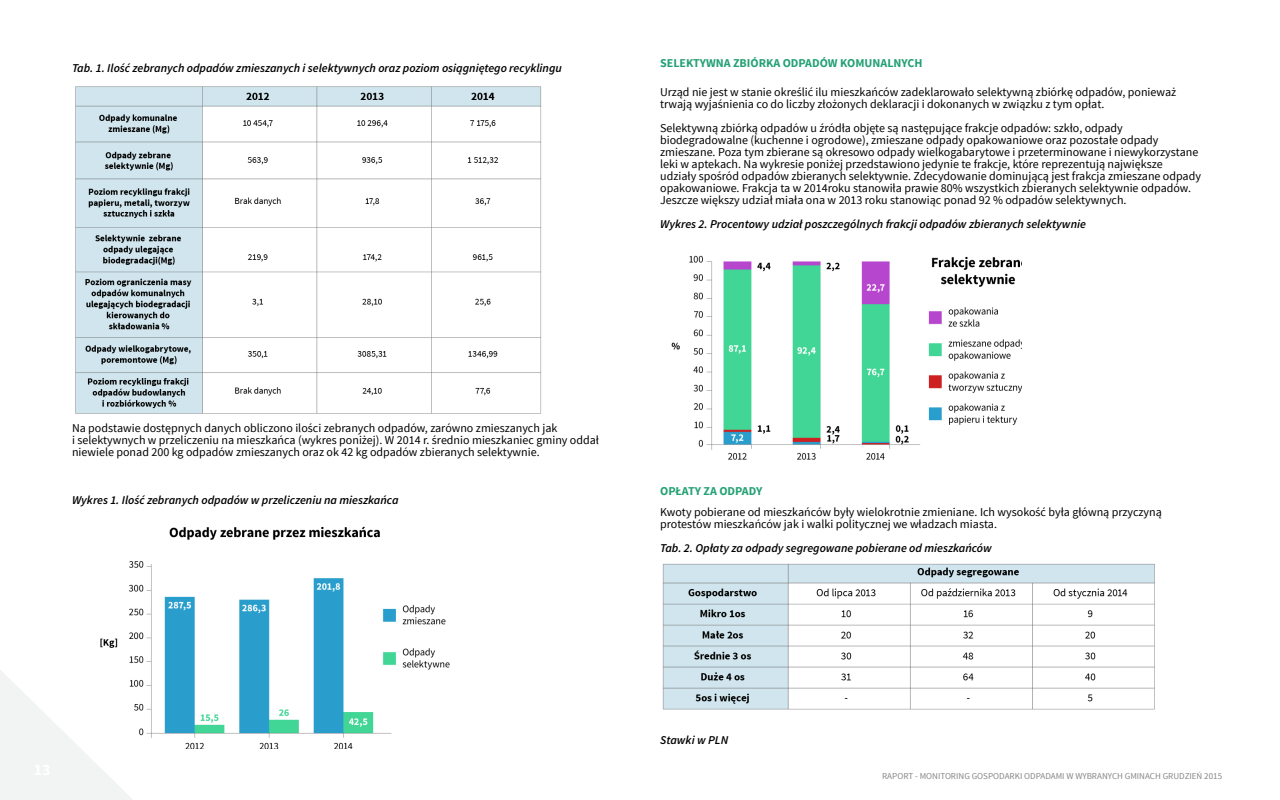
<style>
.page{position:relative;width:1280px;height:800px;background:#fff}
.page>*{position:absolute;margin:0;border:0;box-sizing:border-box;transform-origin:0 0}
.t1{font:12px/12px "Source Sans Pro";color:#000}
.t2{font:italic 600 12px "Source Sans Pro";color:#000}
.t3{font:700 12px "Source Sans Pro";color:#25a175}
.t4{font:9px "Source Sans Pro";color:#848688}
</style>
<div class="page">
<svg style="left:0;top:670px;width:133px;height:130px"></svg>
<img style="left:75px;top:86px;width:467px;height:328px">
<img style="left:85px;top:526px;width:365px;height:223px">
<img style="left:671px;top:255px;width:351px;height:205px">
<img style="left:662px;top:563px;width:493px;height:147px">
<p class="t2" style="left:72px;top:61px;width:491px">Tab. 1. Ilość zebranych odpadów zmieszanych i selektywnych oraz poziom osiągniętego recyklingu</p>
<p class="t3" style="left:660px;top:55px;width:264px">SELEKTYWNA ZBIÓRKA ODPADÓW KOMUNALNYCH</p>
<p class="t1" style="left:660px;top:86px;width:518px">Urząd nie jest w stanie określić ilu mieszkańców zadeklarowało selektywną zbiórkę odpadów, ponieważ trwają wyjaśnienia co do liczby złożonych deklaracji i dokonanych w związku z tym opłat.</p>
<p class="t1" style="left:660px;top:122px;width:542px">Selektywną zbiórką odpadów u źródła objęte są następujące frakcje odpadów: szkło, odpady biodegradowalne (kuchenne i ogrodowe), zmieszane odpady opakowaniowe oraz pozostałe odpady zmieszane. Poza tym zbierane są okresowo odpady wielkogabarytowe i przeterminowane i niewykorzystane leki w aptekach. Na wykresie poniżej przedstawiono jedynie te frakcje, które reprezentują największe udziały spośród odpadów zbieranych selektywnie. Zdecydowanie dominującą jest frakcja zmieszane odpady opakowaniowe. Frakcja ta w 2014roku stanowiła prawie 80% wszystkich zbieranych selektywnie odpadów.<br>Jeszcze większy udział miała ona w 2013 roku stanowiąc ponad 92 % odpadów selektywnych.</p>
<p class="t2" style="left:660px;top:217px;width:427px">Wykres 2. Procentowy udział poszczególnych frakcji odpadów zbieranych selektywnie</p>
<p class="t1" style="left:72px;top:422px;width:529px">Na podstawie dostępnych danych obliczono ilości zebranych odpadów, zarówno zmieszanych jak<br>i selektywnych w przeliczeniu na mieszkańca (wykres poniżej). W 2014 r. średnio mieszkaniec gminy oddał niewiele ponad 200 kg odpadów zmieszanych oraz ok 42 kg odpadów zbieranych selektywnie.</p>
<p class="t2" style="left:72px;top:493px;width:328px">Wykres 1. Ilość zebranych odpadów w przeliczeniu na mieszkańca</p>
<p class="t3" style="left:660px;top:483px;width:104px">OPŁATY ZA ODPADY</p>
<p class="t1" style="left:660px;top:506px;width:503px">Kwoty pobierane od mieszkańców były wielokrotnie zmieniane. Ich wysokość była główną przyczyną protestów mieszkańców jak i walki politycznej we władzach miasta.</p>
<p class="t2" style="left:660px;top:541px;width:333px">Tab. 2. Opłaty za odpady segregowane pobierane od mieszkańców</p>
<p class="t2" style="left:660px;top:733px;width:70px">Stawki w PLN</p>
<p class="t4" style="left:882px;top:771px;width:341px">RAPORT - MONITORING GOSPODARKI ODPADAMI W WYBRANYCH GMINACH GRUDZIEŃ 2015</p>
</div>
